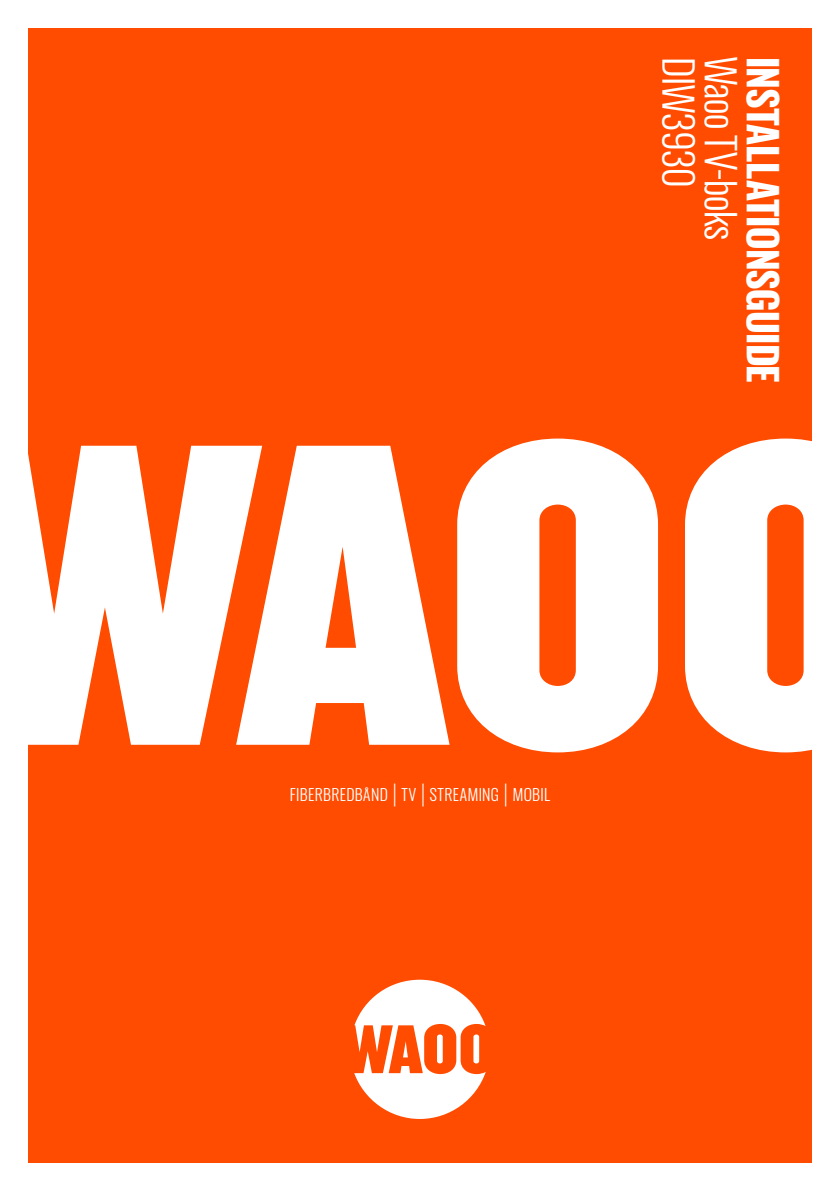
<style>
.page{position:relative;width:840px;height:1191px;background:#fff}
.page>*{position:absolute;margin:0;border:0;box-sizing:border-box;transform-origin:0 0}
.t1{font:300 40px "Waoo";letter-spacing:-.005em;color:#fff}
.t2{font:700 40px "Waoo";letter-spacing:-.01em;color:#fff}
.t3{font:300 16px "Waoo";letter-spacing:.03em;color:#fff}
.s1{font-size:24px}
</style>
<div class="page">
<div style="left:28px;top:28px;width:783px;height:1134px;background:#ff4c00"></div>
<svg style="left:28px;top:438px;width:783px;height:314px;fill:#fff"></svg>
<svg style="left:354px;top:979px;width:131px;height:140px"></svg>
<h1 class="t1" style="left:710px;top:57px;width:132px;rotate:90deg">DIW3930</h1>
<h1 class="t1" style="left:752px;top:57px;width:185px;rotate:90deg">Waoo TV-boks</h1>
<h1 class="t2" style="left:796px;top:57px;width:328px;rotate:90deg">INSTALLATIONSGUIDE</h1>
<p class="t3" style="left:289px;top:781px;width:262px">FIBERBREDBÅND <span class="s1">|</span> TV <span class="s1">|</span> STREAMING <span class="s1">|</span> MOBIL</p>
</div>
